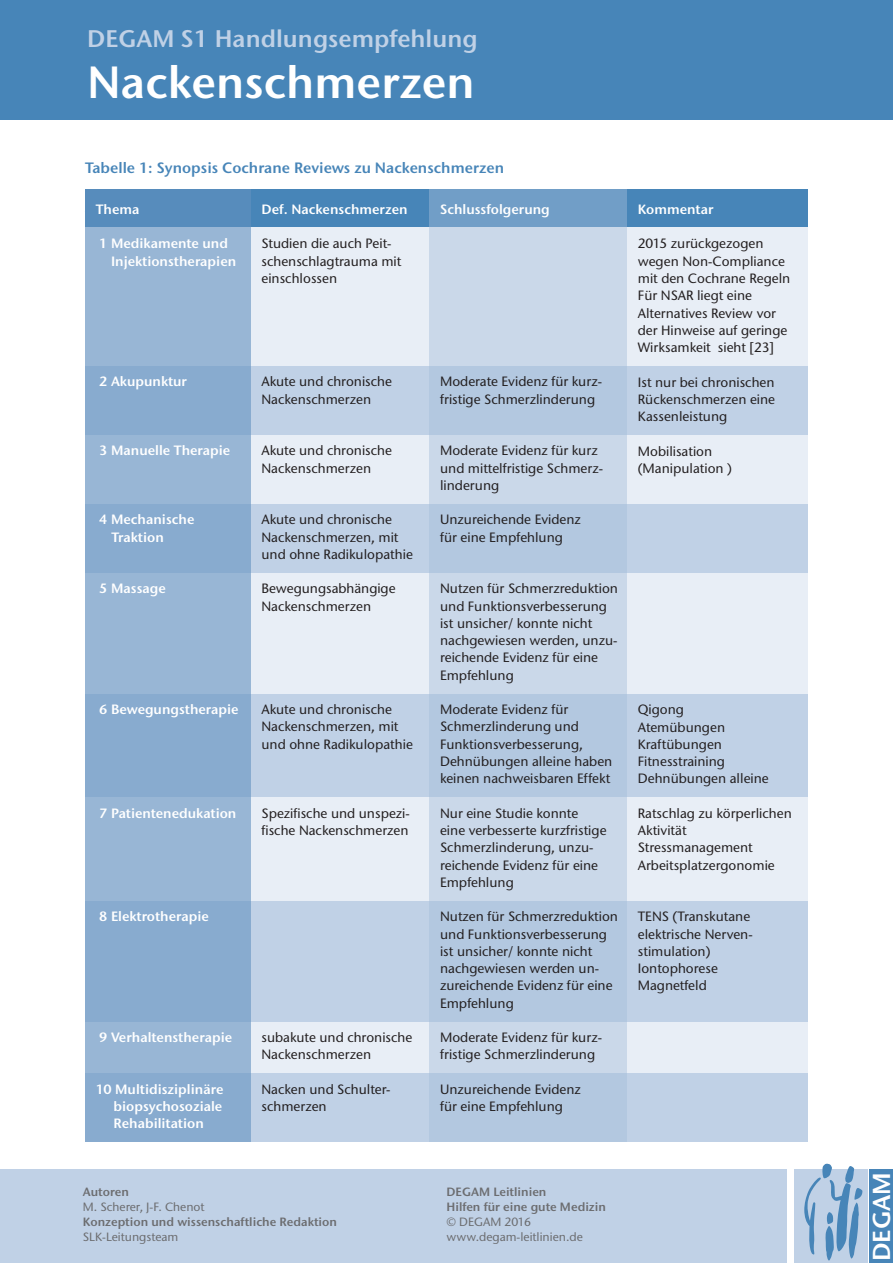
<style>
.page{position:relative;width:893px;height:1263px;background:#fff}
.page>*{position:absolute;margin:0;border:0;box-sizing:border-box;transform-origin:0 0}
.t1{font:600 45px "Stone Sans ITC Pro";color:#fff}
.t2{font:600 24.45px "Stone Sans ITC Pro";letter-spacing:.005em;color:#fff}
.t3{font:600 24px "Stone Sans ITC Pro";color:#c0d1e6}
.t4{font:600 15px "Stone Sans ITC Pro";color:#4785b8}
.t5{font:500 13.5px/17.2px "Stone Sans ITC Std";color:#231f20}
.t6{font:600 13.5px/17.2px "Stone Sans ITC Pro";color:#fff}
.t7{font:600 12px/15px "Stone Sans ITC Pro";color:#6c6d70}
.t8{font:500 12px/15px "Stone Sans ITC Std";color:#6c6d70}
</style>
<div class="page">
<div style="left:0;top:0;width:893px;height:119px;background:#4785b8"></div>
<div style="left:0;top:1169px;width:787px;height:94px;background:#c0d1e6"></div>
<div style="left:794px;top:1169px;width:74px;height:94px;background:#c0d1e6"></div>
<div style="left:870px;top:1169px;width:23px;height:94px;background:#4785b8"></div>
<svg style="left:804px;top:1163px;width:59px;height:97px"></svg>
<div style="left:85px;top:189px;width:723px;height:38px;background:#4785b8"></div>
<div style="left:85px;top:435px;width:723px;height:69px;background:#e8eef6"></div>
<div style="left:85px;top:797px;width:723px;height:104px;background:#e8eef6"></div>
<div style="left:85px;top:1022px;width:723px;height:51px;background:#e8eef6"></div>
<div style="left:85px;top:366px;width:723px;height:69px;background:#c0d1e6"></div>
<div style="left:85px;top:504px;width:723px;height:69px;background:#c0d1e6"></div>
<div style="left:85px;top:693px;width:723px;height:104px;background:#c0d1e6"></div>
<div style="left:85px;top:1073px;width:723px;height:69px;background:#c0d1e6"></div>
<div style="left:85px;top:901px;width:723px;height:121px;background:#c0d1e6"></div>
<div style="left:85px;top:573px;width:723px;height:120px;background:#e8eef6"></div>
<div style="left:85px;top:227px;width:723px;height:139px;background:#e8eef6"></div>
<svg style="left:429px;top:189px;width:198px;height:953px;fill:#cad8e9"></svg>
<svg style="left:85px;top:189px;width:166px;height:953px;background:#8eafd1"></svg>
<h3 class="t3" style="left:87px;top:24px;width:392px">DEGAM S1 Handlungsempfehlung</h3>
<h1 class="t1" style="left:87px;top:54px;width:389px">Nackenschmerzen</h1>
<p class="t4" style="left:85px;top:158px;width:421px">Tabelle 1: Synopsis Cochrane Reviews zu Nackenschmerzen</p>
<p class="t6" style="left:85px;top:200px;width:56px"><sup>x</sup> Thema</p>
<p class="t6" style="left:111px;top:235px;width:127px;text-indent:-12px">1 Medikamente und<br>Injektionstherapien</p>
<p class="t6" style="left:261px;top:200px;width:148px">Def. Nackenschmerzen</p>
<p class="t5" style="left:261px;top:235px;width:141px">Studien die auch Peit&shy;schenschlagtrauma mit einschlossen</p>
<p class="t6" style="left:440px;top:200px;width:111px">Schlussfolgerung</p>
<p class="t6" style="left:99px;top:373px;width:89px">2 Akupunktur</p>
<p class="t5" style="left:261px;top:373px;width:132px">Akute und chronische<br>Nackenschmerzen</p>
<p class="t6" style="left:99px;top:442px;width:133px">3 Manuelle Therapie</p>
<p class="t5" style="left:261px;top:442px;width:132px">Akute und chronische<br>Nackenschmerzen</p>
<p class="t6" style="left:112px;top:511px;width:84px;text-indent:-12px">4 Mechanische<br>Traktion</p>
<p class="t6" style="left:99px;top:580px;width:68px">5 Massage</p>
<p class="t5" style="left:261px;top:511px;width:153px">Akute und chronische<br>Nackenschmerzen, mit und ohne Radikulopathie</p>
<p class="t5" style="left:261px;top:580px;width:136px">Bewegungsabhängige<br>Nackenschmerzen</p>
<p class="t6" style="left:99px;top:701px;width:141px">6 Bewegungstherapie</p>
<p class="t6" style="left:99px;top:804px;width:139px">7 Patientenedukation</p>
<p class="t5" style="left:261px;top:701px;width:153px">Akute und chronische<br>Nackenschmerzen, mit und ohne Radikulopathie</p>
<p class="t5" style="left:261px;top:804px;width:150px">Spezifische und unspezi&shy;fische Nackenschmerzen</p>
<p class="t6" style="left:99px;top:908px;width:111px">8 Elektrotherapie</p>
<p class="t6" style="left:99px;top:1028px;width:134px">9 Verhaltenstherapie</p>
<p class="t6" style="left:113px;top:1080px;width:111px;text-align:justify;text-indent:-18px">10 Multidisziplinäre biopsychosoziale Rehabilitation</p>
<p class="t5" style="left:261px;top:1028px;width:152px">subakute und chronische<br>Nackenschmerzen</p>
<p class="t5" style="left:261px;top:1080px;width:131px">Nacken und Schulter&shy;schmerzen</p>
<p class="t5" style="left:440px;top:373px;width:163px">Moderate Evidenz für kurz&shy;fristige Schmerzlinderung</p>
<p class="t5" style="left:440px;top:442px;width:164px">Moderate Evidenz für kurz und mittelfristige Schmerz&shy;linderung</p>
<p class="t5" style="left:440px;top:511px;width:142px">Unzureichende Evidenz für eine Empfehlung</p>
<p class="t5" style="left:440px;top:580px;width:179px">Nutzen für Schmerzreduktion und Funktionsverbesserung ist unsicher/ konnte nicht nachgewiesen werden, unzu&shy;reichende Evidenz für eine<br>Empfehlung</p>
<p class="t5" style="left:440px;top:701px;width:174px">Moderate Evidenz für<br>Schmerzlinderung und<br>Funktionsverbesserung,<br>Dehnübungen alleine haben keinen nachweisbaren Effekt</p>
<p class="t5" style="left:440px;top:804px;width:168px">Nur eine Studie konnte eine verbesserte kurzfristige<br>Schmerzlinderung, unzu&shy;reichende Evidenz für eine<br>Empfehlung</p>
<p class="t5" style="left:440px;top:908px;width:179px">Nutzen für Schmerzreduktion und Funktionsverbesserung ist unsicher/ konnte nicht nachgewiesen werden un&shy;zureichende Evidenz für eine<br>Empfehlung</p>
<p class="t5" style="left:440px;top:1029px;width:163px">Moderate Evidenz für kurz&shy;fristige Schmerzlinderung</p>
<p class="t5" style="left:440px;top:1080px;width:142px">Unzureichende Evidenz für eine Empfehlung</p>
<p class="t6" style="left:638px;top:201px;width:77px">Kommentar</p>
<p class="t5" style="left:638px;top:235px;width:154px">2015 zurückgezogen wegen Non-Compliance mit den Cochrane Regeln<br>Für NSAR liegt eine<br>Alternatives Review vor der Hinweise auf geringe<br>Wirksamkeit sieht [23]</p>
<p class="t5" style="left:638px;top:373px;width:139px;text-align:justify">Ist nur bei chronischen Rückenschmerzen eine Kassenleistung</p>
<p class="t5" style="left:638px;top:442px;width:96px">Mobilisation (Manipulation )</p>
<p class="t5" style="left:638px;top:701px;width:132px">Qigong<br>Atemübungen<br>Kraftübungen<br>Fitnesstraining<br>Dehnübungen alleine</p>
<p class="t5" style="left:638px;top:804px;width:155px">Ratschlag zu körperlichen<br>Aktivität<br>Stressmanagement<br>Arbeitsplatzergonomie</p>
<p class="t5" style="left:638px;top:908px;width:116px">TENS (Transkutane elektrische Nerven&shy;stimulation)<br>Iontophorese<br>Magnetfeld</p>
<p class="t7" style="left:83px;top:1184px;width:47px">Autoren</p>
<p class="t8" style="left:83px;top:1199px;width:123px">M. Scherer, J-F. Chenot</p>
<p class="t7" style="left:83px;top:1214px;width:256px">Konzeption und wissenschaftliche Redaktion</p>
<p class="t8" style="left:83px;top:1229px;width:97px">SLK-Leitungsteam</p>
<p class="t7" style="left:446px;top:1184px;width:161px">DEGAM Leitlinien<br>Hilfen für eine gute Medizin</p>
<p class="t8" style="left:446px;top:1214px;width:138px">© DEGAM 2016 www.degam-leitlinien.de</p>
<h2 class="t2" style="left:866px;top:1261px;width:91px;rotate:-90deg">DEGAM</h2>
</div>
